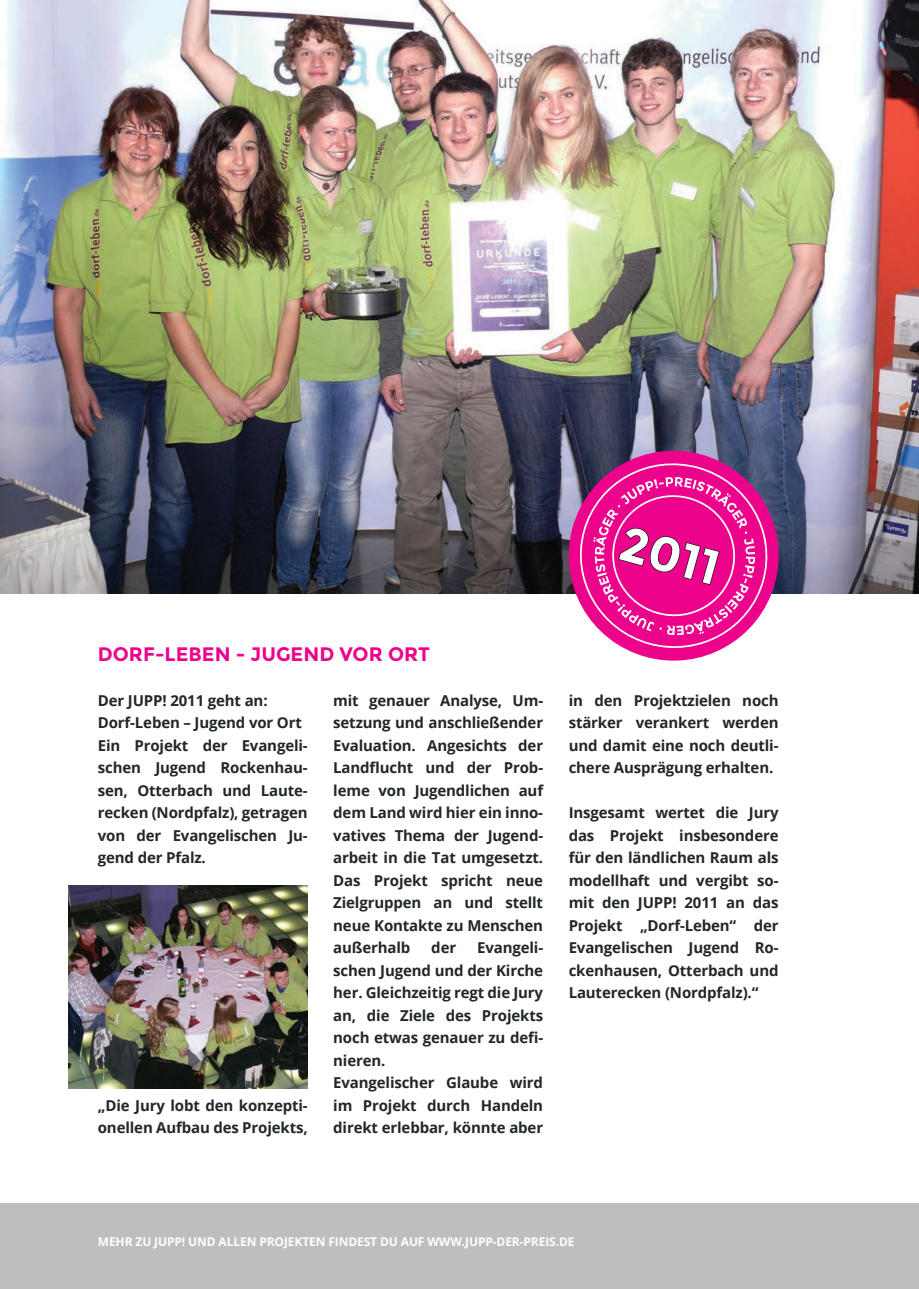
<style>
.page{position:relative;width:919px;height:1289px;background:#fff}
.page>*{position:absolute;margin:0;border:0;box-sizing:border-box;transform-origin:0 0}
.t1{font:700 48px "Montserrat";color:#fff}
.t2{font:700 19.5px "Montserrat";color:#ed028c}
.t3{font:700 15px/22.5px "Open Sans";letter-spacing:-.01em;color:#222727}
.t4{font:700 12px "Open Sans";letter-spacing:-.01em;color:#fff}
</style>
<div class="page">
<div style="left:0;top:1203px;width:918px;height:85px;background:#bdbebe"></div>
<img style="left:68px;top:885px;width:240px;height:203px">
<img style="left:0;top:0;width:918px;height:593px">
<svg style="left:557px;top:439px;width:233px;height:222px"></svg>
<svg style="left:570px;top:454px;width:206px;height:203px"></svg>
<h2 class="t2" style="left:98px;top:642px;width:333px">DORF-LEBEN - JUGEND VOR ORT</h2>
<p class="t3" style="left:98px;top:688px;width:211px">Der JUPP! 2011 geht an:<br>Dorf-Leben – Jugend vor Ort<br>Ein Projekt der Evangeli&shy;schen Jugend Rockenhau&shy;sen, Otterbach und Laute&shy;recken (Nordpfalz), getragen von der Evangelischen Ju&shy;gend der Pfalz.</p>
<p class="t3" style="left:98px;top:1093px;width:211px">„Die Jury lobt den konzepti&shy;onellen Aufbau des Projekts,</p>
<p class="t3" style="left:333px;top:688px;width:211px;text-align:justify">mit genauer Analyse, Um&shy;setzung und anschließender Evaluation. Angesichts der Landflucht und der Prob&shy;leme von Jugendlichen auf dem Land wird hier ein inno&shy;vatives Thema der Jugend&shy;arbeit in die Tat umgesetzt.<br>Das Projekt spricht neue Zielgruppen an und stellt neue Kontakte zu Menschen außerhalb</p>
<p class="t3" style="left:333px;top:936px;width:211px;text-indent:144px">Evangeli&shy;schen Jugend und der Kirche her. Gleichzeitig regt die Jury an, die Ziele des Projekts noch etwas genauer zu defi&shy;nieren.<br>Evangelischer Glaube wird im Projekt durch Handeln direkt erlebbar, könnte aber</p>
<p class="t3" style="left:431px;top:936px;width:26px">der</p>
<h1 class="t1" style="left:628px;top:515px;width:102px;rotate:15deg">2011</h1>
<p class="t3" style="left:568px;top:688px;width:211px;text-align:justify">in den Projektzielen noch stärker verankert werden und damit eine noch deutli&shy;chere Ausprägung erhalten.</p>
<p class="t3" style="left:568px;top:801px;width:211px;text-align:justify">Insgesamt wertet die Jury das Projekt insbesondere für den ländlichen Raum als modellhaft und vergibt so&shy;mit den JUPP! 2011 an das Projekt „Dorf-Leben“ der Evangelischen Jugend Ro&shy;ckenhausen, Otterbach und Lauterecken (Nordpfalz).“</p>
<p class="t4" style="left:98px;top:1232px;width:478px">MEHR ZU JUPP! UND ALLEN PROJEKTEN FINDEST DU AUF WWW.JUPP-DER-PREIS.DE</p>
</div>
